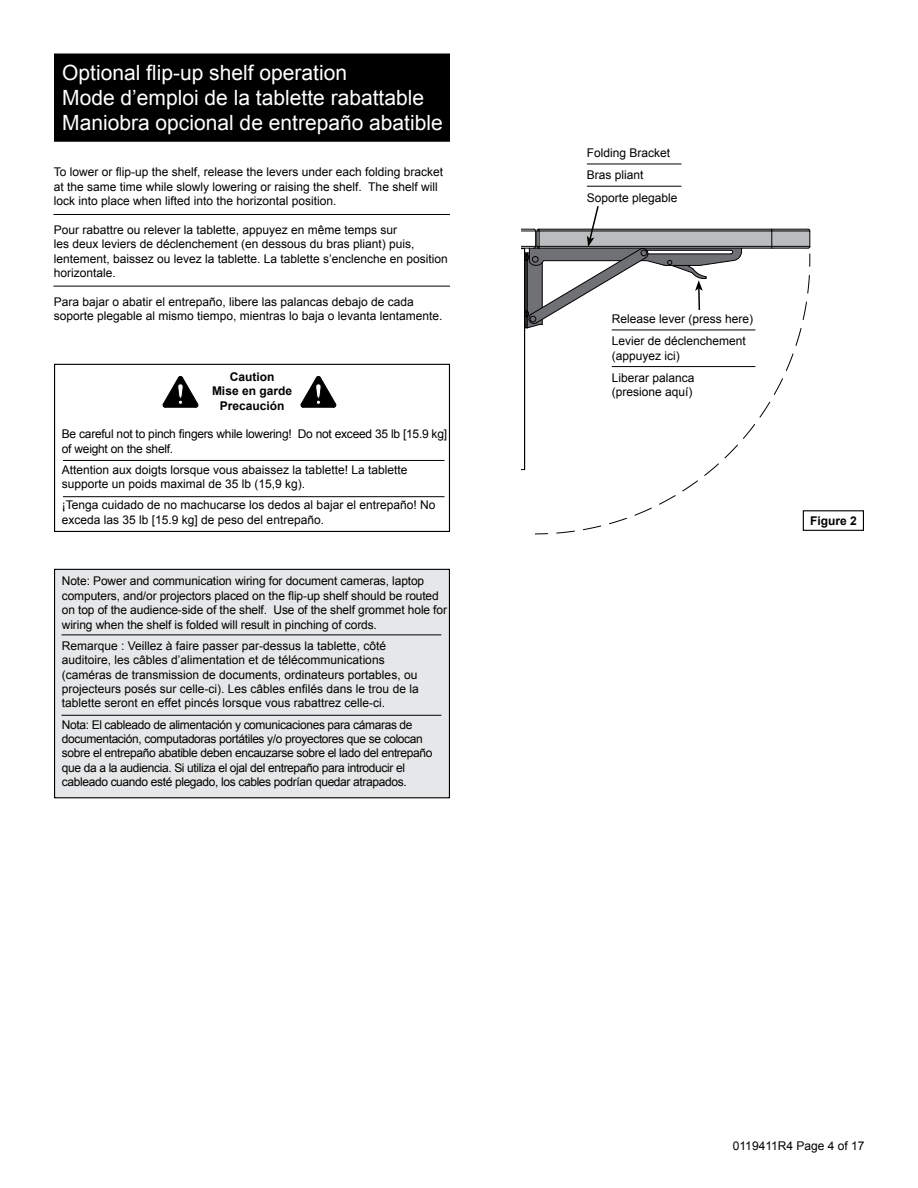
<style>
.page{position:relative;width:918px;height:1188px;background:#fff}
.page>*{position:absolute;margin:0;border:0;box-sizing:border-box;transform-origin:0 0}
.t1{font:21px/25.2px "Arial";color:#fff}
.t2{font:12px/14.4px "Arial";color:#000}
.t3{font:12px/14.4px "Arial";letter-spacing:-.03em;color:#000}
.t4{font:12px/14.4px "Arial";letter-spacing:-.02em;color:#000}
.t5{font:700 12px/14.4px "Arial";color:#000;text-align:center}
</style>
<div class="page">
<hr style="left:53px;top:214px;width:397px;height:1px;background:#000">
<hr style="left:53px;top:286px;width:397px;height:1px;background:#000">
<div style="left:55px;top:54px;width:394px;height:87px;background:#000"></div>
<div style="left:54px;top:54px;width:396px;height:88px;border:2px solid #000"></div>
<div style="left:803px;top:510px;width:61px;height:21px;border:1px solid #000"></div>
<div style="left:55px;top:569px;width:394px;height:229px;background:#e6e7e8"></div>
<div style="left:54px;top:569px;width:396px;height:229px;border:1px solid #000"></div>
<hr style="left:62px;top:634px;width:379px;height:1px;background:#000">
<hr style="left:62px;top:715px;width:379px;height:1px;background:#000">
<svg style="left:521px;top:206px;width:289px;height:329px"></svg>
<hr style="left:587px;top:164px;width:94px;height:1px;background:#000">
<hr style="left:587px;top:186px;width:94px;height:1px;background:#000">
<hr style="left:612px;top:330px;width:143px;height:1px;background:#000">
<hr style="left:612px;top:366px;width:143px;height:1px;background:#000">
<div style="left:54px;top:364px;width:396px;height:168px;border:1px solid #000"></div>
<hr style="left:63px;top:460px;width:381px;height:1px;background:#000">
<hr style="left:63px;top:496px;width:381px;height:1px;background:#000">
<hr style="left:165px;top:407px;width:31px;height:1px;background:#010101">
<svg style="left:163px;top:376px;width:35px;height:31px"></svg>
<hr style="left:303px;top:407px;width:31px;height:1px;background:#010101">
<svg style="left:301px;top:376px;width:35px;height:31px"></svg>
<h1 class="t1" style="left:62px;top:60px;width:382px">Optional flip-up shelf operation<br>Mode d’emploi de la tablette rabattable<br>Maniobra opcional de entrepaño abatible</h1>
<p class="t2" style="left:54px;top:165px;width:391px">To lower or flip-up the shelf, release the levers under each folding bracket at the same time while slowly lowering or raising the shelf. The shelf will lock into place when lifted into the horizontal position.</p>
<p class="t2" style="left:54px;top:223px;width:396px">Pour rabattre ou relever la tablette, appuyez en même temps sur<br>les deux leviers de déclenchement (en dessous du bras pliant) puis, lentement, baissez ou levez la tablette. La tablette s’enclenche en position horizontale.</p>
<p class="t2" style="left:54px;top:295px;width:390px">Para bajar o abatir el entrepaño, libere las palancas debajo de cada soporte plegable al mismo tiempo, mientras lo baja o levanta lentamente.</p>
<p class="t5" style="left:212px;top:370px;width:82px">Caution<br>Mise en garde<br>Precaución</p>
<p class="t4" style="left:62px;top:427px;width:387px">Be careful not to pinch fingers while lowering! Do not exceed 35 lb [15.9 kg] of weight on the shelf.</p>
<p class="t2" style="left:62px;top:463px;width:347px">Attention aux doigts lorsque vous abaissez la tablette! La tablette supporte un poids maximal de 35 lb (15,9 kg).</p>
<p class="t2" style="left:62px;top:498px;width:375px">¡Tenga cuidado de no machucarse los dedos al bajar el entrepaño! No exceda las 35 lb [15.9 kg] de peso del entrepaño.</p>
<p class="t2" style="left:62px;top:574px;width:387px">Note: Power and communication wiring for document cameras, laptop computers, and/or projectors placed on the flip-up shelf should be routed on top of the audience-side of the shelf. Use of the shelf grommet hole for wiring when the shelf is folded will result in pinching of cords.</p>
<p class="t2" style="left:62px;top:638px;width:358px">Remarque : Veillez à faire passer par-dessus la tablette, côté auditoire, les câbles d’alimentation et de télécommunications (caméras de transmission de documents, ordinateurs portables, ou projecteurs posés sur celle-ci). Les câbles enfilés dans le trou de la tablette seront en effet pincés lorsque vous rabattrez celle-ci.</p>
<p class="t3" style="left:62px;top:717px;width:372px">Nota: El cableado de alimentación y comunicaciones para cámaras de documentación, computadoras portátiles y/o proyectores que se colocan sobre el entrepaño abatible deben encauzarse sobre el lado del entrepaño que da a la audiencia. Si utiliza el ojal del entrepaño para introducir el cableado cuando esté plegado, los cables podrían quedar atrapados.</p>
<p class="t2" style="left:587px;top:142px;width:92px;line-height:22.2px">Folding Bracket<br>Bras pliant<br>Soporte plegable</p>
<p class="t2" style="left:612px;top:308px;width:143px;line-height:22.2px">Release lever (press here)<br>Levier de déclenchement</p>
<p class="t2" style="left:612px;top:345px;width:84px;line-height:22.2px">(appuyez ici)<br>Liberar palanca</p>
<p class="t2" style="left:612px;top:385px;width:82px">(presione aquí)</p>
<p class="t5" style="left:810px;top:514px;width:48px">Figure 2</p>
<p class="t2" style="left:733px;top:1139px;width:133px">0119411R4 Page 4 of 17</p>
</div>
